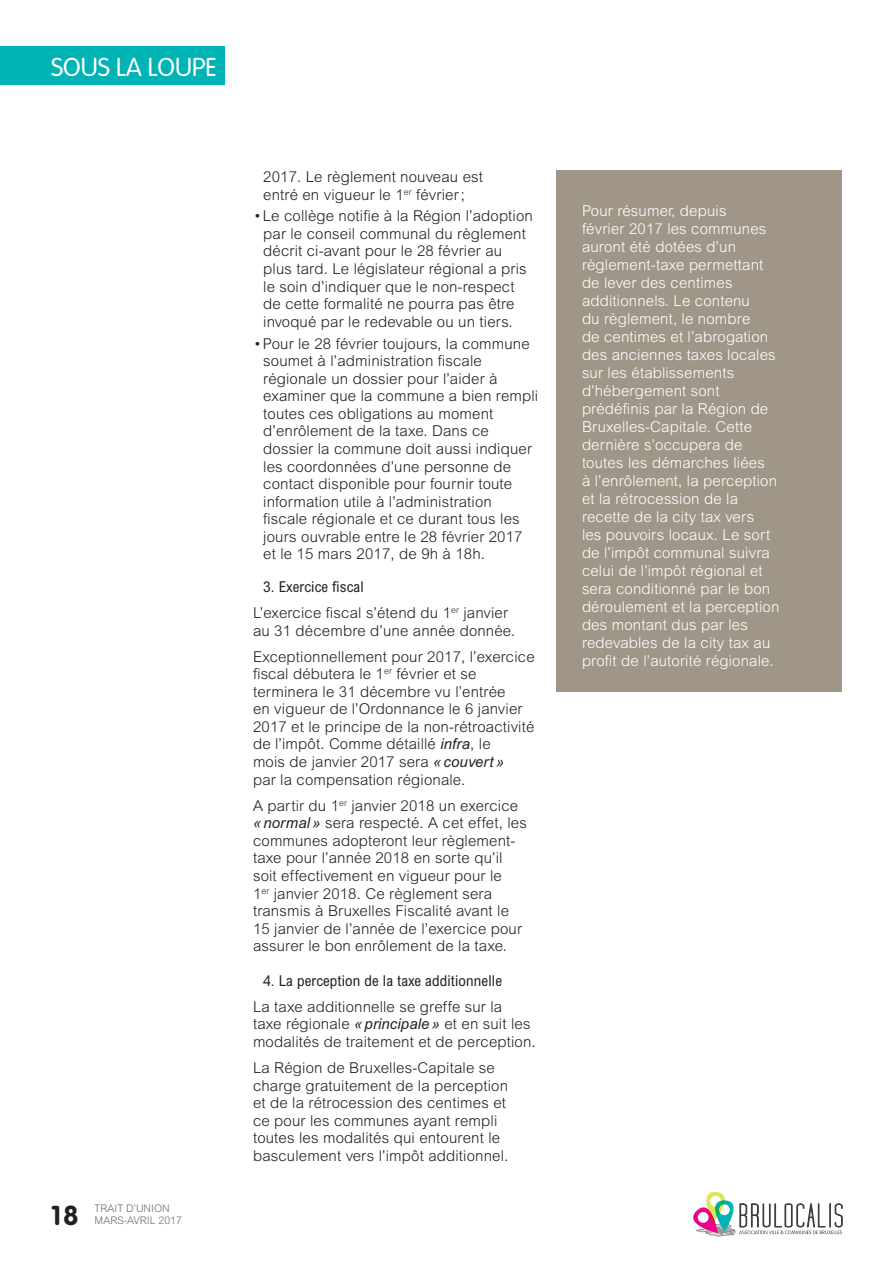
<style>
.page{position:relative;width:893px;height:1263px;background:#fff}
.page>*{position:absolute;margin:0;border:0;box-sizing:border-box;transform-origin:0 0}
.t1{font:700 27px "VAG Rounded";color:#231f20}
.t2{font:300 25.5px "VAG Rounded";color:#fff}
.t3{font:300 15px/17.5px "Arial";letter-spacing:.01em;color:#231f20}
.t4{font:300 15px/18px "Arial";letter-spacing:.01em;color:#fff}
.t5{font:condensed 15px "Arial";letter-spacing:.01em;color:#231f20}
.t6{font:300 10.5px "Arial";color:#6c6d70}
.s1{font-weight:400;font-stretch:condensed}
.s2{font-weight:400;font-style:italic}
</style>
<div class="page">
<div style="left:556px;top:170px;width:286px;height:522px;background:#9f9687"></div>
<svg style="left:693px;top:1192px;width:150px;height:44px"></svg>
<div style="left:0;top:47px;width:225px;height:38px;background:#00b3b5"></div>
<h2 class="t2" style="left:51px;top:52px;width:167px">SOUS LA LOUPE</h2>
<p class="t6" style="left:95px;top:1202px;width:77px">TRAIT D’UNION</p>
<h1 class="t1" style="left:51px;top:1199px;width:29px">18</h1>
<p class="t6" style="left:95px;top:1215px;width:89px">MARS-AVRIL 2017</p>
<p class="t3" style="left:263px;top:168px;width:221px">2017. Le règlement nouveau est entré en vigueur le 1<sup>er</sup> février;</p>
<p class="t3" style="left:263px;top:207px;width:271px;text-indent:-9px">•Le collège notifie à la Région l’adoption par le conseil communal du règlement décrit ci-avant pour le 28 février au plus tard. Le législateur régional a pris le soin d’indiquer que le non-respect de cette formalité ne pourra pas être invoqué par le redevable ou un tiers.</p>
<p class="t3" style="left:263px;top:334px;width:277px;text-indent:-9px">•Pour le 28 février toujours, la commune soumet à l’administration fiscale régionale un dossier pour l’aider à examiner que la commune a bien rempli toutes ces obligations au moment d’enrôlement de la taxe. Dans ce dossier la commune doit aussi indiquer les coordonnées d’une personne de contact disponible pour fournir toute information utile à l’administration fiscale régionale et ce durant tous les jours ouvrable entre le 28 février 2017 et le 15 mars 2017, de 9h à 18h.</p>
<p class="t3" style="left:253px;top:573px;width:257px;line-height:26.1px;text-indent:10px"><span class="s1">3. Exercice fiscal<br></span>L’exercice fiscal s’étend du 1<sup>er</sup> janvier</p>
<p class="t3" style="left:253px;top:617px;width:283px;line-height:26.1px">au 31 décembre d’une année donnée.<br>Exceptionnellement pour 2017, l’exercice</p>
<p class="t3" style="left:253px;top:665px;width:283px">fiscal débutera le 1<sup>er</sup> février et se terminera le 31 décembre vu l’entrée<br>en vigueur de l’Ordonnance le 6 janvier 2017 et le principe de la non-rétroactivité de l’impôt. Comme détaillé <span class="s2">infra</span>, le<br>mois de janvier 2017 sera <span class="s2">« couvert»<br></span>par la compensation régionale.</p>
<p class="t3" style="left:253px;top:796px;width:275px">A partir du 1<sup>er</sup> janvier 2018 un exercice <span class="s2">« normal »</span> sera respecté. A cet effet, les communes adopteront leur règlement&shy;taxe pour l’année 2018 en sorte qu’il soit effectivement en vigueur pour le<br>1<sup>er</sup> janvier 2018. Ce règlement sera transmis à Bruxelles Fiscalité avant le 15 janvier de l’année de l’exercice pour assurer le bon enrôlement de la taxe.</p>
<p class="t5" style="left:263px;top:971px;width:240px">4. La perception de la taxe additionnelle</p>
<p class="t3" style="left:253px;top:998px;width:284px">La taxe additionnelle se greffe sur la<br>taxe régionale <span class="s2">« principale»</span> et en suit les modalités de traitement et de perception.</p>
<p class="t3" style="left:253px;top:1059px;width:257px">La Région de Bruxelles-Capitale se charge gratuitement de la perception et de la rétrocession des centimes et ce pour les communes ayant rempli toutes les modalités qui entourent le basculement vers l’impôt additionnel.</p>
<p class="t4" style="left:582px;top:202px;width:199px">Pour résumer, depuis<br>février 2017 les communes auront été dotées d’un règlement-taxe permettant de lever des centimes additionnels. Le contenu<br>du règlement, le nombre<br>de centimes et l’abrogation des anciennes taxes locales sur les établissements d’hébergement sont prédéfinis par la Région de<br>Bruxelles-Capitale. Cette dernière s’occupera de toutes les démarches liées<br>à l’enrôlement, la perception et la rétrocession de la recette de la city tax vers<br>les pouvoirs locaux. Le sort de l’impôt communal suivra celui de l’impôt régional et sera conditionné par le bon déroulement et la perception des montant dus par les redevables de la city tax au profit de l’autorité régionale.</p>
</div>
